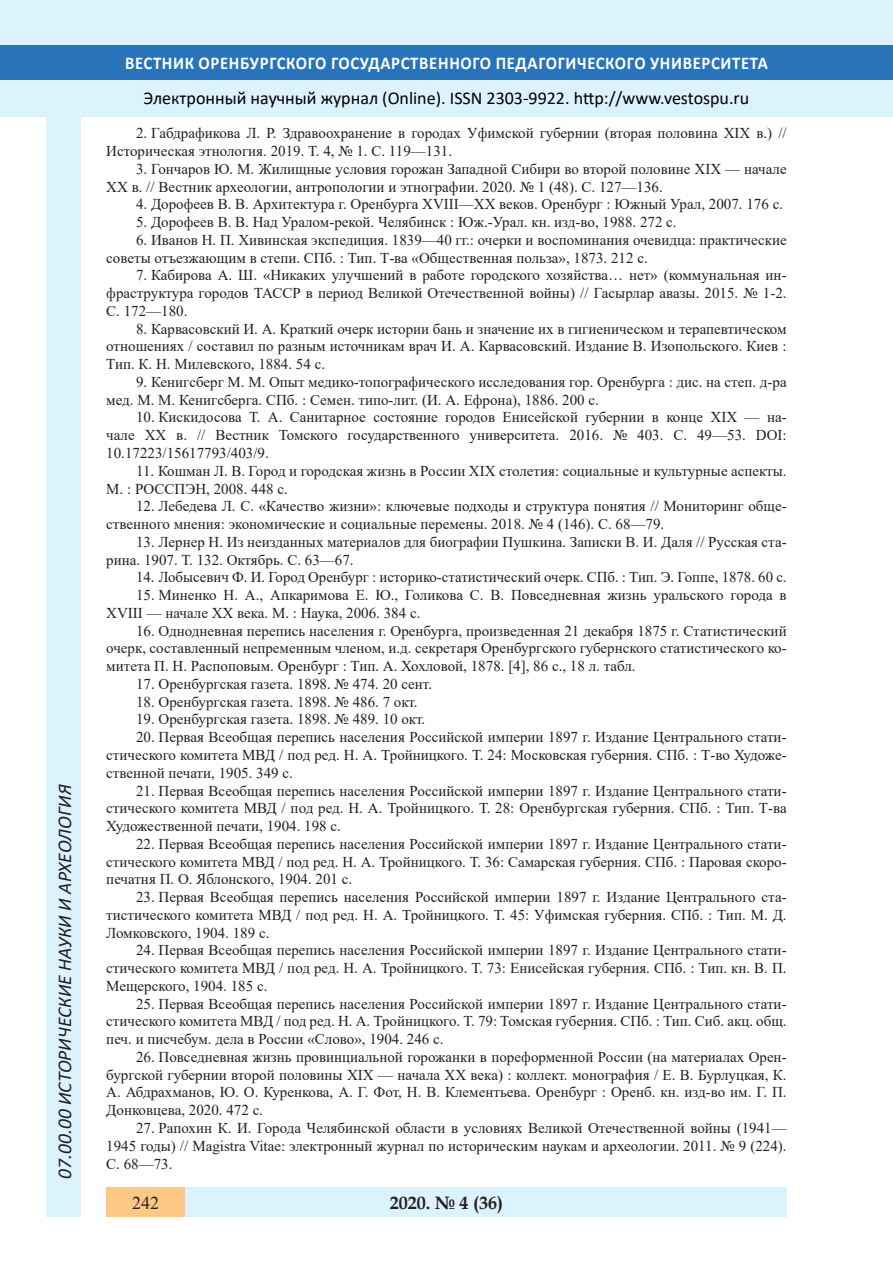
<style>
.page{position:relative;width:893px;height:1263px;background:#fff}
.page>*{position:absolute;margin:0;border:0;box-sizing:border-box;transform-origin:0 0}
.t1{font:italic 19.5px "Calibri";color:#231f20}
.t2{font:18px "Calibri";color:#000}
.t3{font:700 18px "Calibri";letter-spacing:.04em;color:#fff;scale:.93 1}
.t4{font:700 18px "Book Antiqua";color:#231f20}
.t5{font:18px "Times New Roman";color:#231f20}
.литература{font:15px/17.7px "Times New Roman";color:#231f20;text-align:justify}
</style>
<div class="page">
<div style="left:0;top:0;width:893px;height:116px;background:#dcf2fc"></div>
<div style="left:0;top:45px;width:893px;height:34px;background:#2873ba"></div>
<div style="left:106px;top:1188px;width:681px;height:29px;background:#dcf2fc"></div>
<div style="left:106px;top:1188px;width:79px;height:29px;background:#fdc784"></div>
<div style="left:47px;top:116px;width:34px;height:1101px;background:#dcf2fc"></div>
<h1 class="t1" style="left:51px;top:1179px;width:395px;rotate:-90deg">07.00.00 ИСТОРИЧЕСКИЕ НАУКИ И АРХЕОЛОГИЯ</h1>
<h1 class="t1" style="left:51px;top:1105px;width:206px;rotate:-90deg">БИОЛОГИЧЕСКИЕ НАУКИ</h1>
<h1 class="t1" style="left:51px;top:1169px;width:11px;rotate:-90deg">3</h1>
<p class="t3" style="left:125px;top:50px;width:693px">ВЕСТНИК ОРЕНБУРГСКОГО ГОСУДАРСТВЕННОГО ПЕДАГОГИЧЕСКОГО УНИВЕРСИТЕТА</p>
<p class="t2" style="left:144px;top:85px;width:607px">Электронный научный журнал (Online). ISSN 2303-9922. http://www.vestospu.ru</p>
<p class="t2" style="left:583px;top:85px;width:13px">t</p>
<p class="t2" style="left:583px;top:85px;width:13px">t</p>
<p class="литература" style="left:106px;top:123px;width:682px;text-indent:30px">2. Габдрафикова Л. Р. Здравоохранение в городах Уфимской губернии (вторая половина XIX в.) //<br>Историческая этнология. 2019. Т. 4, № 1. С. 119—131.</p>
<p class="литература" style="left:106px;top:159px;width:682px;text-indent:30px">3. Гончаров Ю. М. Жилищные условия горожан Западной Сибири во второй половине XIX — начале<br>XX в. // Вестник археологии, антропологии и этнографии. 2020. № 1 (48). С. 127—136.</p>
<p class="литература" style="left:136px;top:195px;width:648px">4. Дорофеев В. В. Архитектура г. Оренбурга XVIII—XX веков. Оренбург : Южный Урал, 2007. 176 с.</p>
<p class="литература" style="left:136px;top:213px;width:542px">5. Дорофеев В. В. Над Уралом-рекой. Челябинск : Юж.-Урал. кн. изд-во, 1988. 272 с.</p>
<p class="литература" style="left:106px;top:230px;width:682px;text-indent:30px">6. Иванов Н. П. Хивинская экспедиция. 1839—40 гг.: очерки и воспоминания очевидца: практические советы отъезжающим в степи. СПб. : Тип. Т-ва «Общественная польза», 1873. 212 с.</p>
<p class="литература" style="left:106px;top:266px;width:682px;text-indent:30px">7. Кабирова А. Ш. «Никаких улучшений в работе городского хозяйства… нет» (коммунальная ин&shy;фраструктура городов ТАССР в период Великой Отечественной войны) // Гасырлар авазы. 2015. № 1-2.<br>С. 172—180.</p>
<p class="литература" style="left:106px;top:319px;width:682px;text-indent:30px">8. Карвасовский И. А. Краткий очерк истории бань и значение их в гигиеническом и терапевтическом отношениях / составил по разным источникам врач И. А. Карвасовский. Издание В. Изопольского. Киев :<br>Тип. К. Н. Милевского, 1884. 54 с.</p>
<p class="литература" style="left:106px;top:373px;width:682px;text-indent:30px">9. Кенигсберг М. М. Опыт медико-топографического исследования гор. Оренбурга : дис. на степ. д-ра мед. М. М. Кенигсберга. СПб. : Семен. типо-лит. (И. А. Ефрона), 1886. 200 с.</p>
<p class="литература" style="left:106px;top:408px;width:682px;text-indent:30px">10. Кискидосова Т. А. Санитарное состояние городов Енисейской губернии в конце XIX — на&shy;чале ХХ в. // Вестник Томского государственного университета. 2016. № 403. С. 49—53. DOI:<br>10.17223/15617793/403/9.</p>
<p class="литература" style="left:106px;top:461px;width:682px;text-indent:30px">11. Кошман Л. В. Город и городская жизнь в России XIX столетия: социальные и культурные аспекты.<br>М. : РОССПЭН, 2008. 448 с.</p>
<p class="литература" style="left:106px;top:497px;width:682px;text-indent:30px">12. Лебедева Л. С. «Качество жизни»: ключевые подходы и структура понятия // Мониторинг обще&shy;ственного мнения: экономические и социальные перемены. 2018. № 4 (146). С. 68—79.</p>
<p class="литература" style="left:106px;top:532px;width:682px;text-indent:30px">13. Лернер Н. Из неизданных материалов для биографии Пушкина. Записки В. И. Даля // Русская ста&shy;рина. 1907. Т. 132. Октябрь. С. 63—67.</p>
<p class="литература" style="left:136px;top:568px;width:652px">14. Лобысевич Ф. И. Город Оренбург : историко-статистический очерк. СПб. : Тип. Э. Гоппе, 1878. 60 с.</p>
<p class="литература" style="left:106px;top:586px;width:682px;text-indent:30px">15. Миненко Н. А., Апкаримова Е. Ю., Голикова С. В. Повседневная жизнь уральского города в<br>XVIII — начале XX века. М. : Наука, 2006. 384 с.</p>
<p class="литература" style="left:106px;top:621px;width:682px;text-indent:30px">16. Однодневная перепись населения г. Оренбурга, произведенная 21 декабря 1875 г. Статистический очерк, составленный непременным членом, и.д. секретаря Оренбургского губернского статистического ко&shy;митета П. Н. Распоповым. Оренбург : Тип. А. Хохловой, 1878. [4], 86 с., 18 л. табл.</p>
<p class="литература" style="left:136px;top:675px;width:298px">17. Оренбургская газета. 1898. № 474. 20 сент.</p>
<p class="литература" style="left:136px;top:692px;width:283px">18. Оренбургская газета. 1898. № 486. 7 окт.</p>
<p class="литература" style="left:136px;top:710px;width:291px">19. Оренбургская газета. 1898. № 489. 10 окт.</p>
<p class="литература" style="left:106px;top:728px;width:682px;text-indent:30px">20. Первая Всеобщая перепись населения Российской империи 1897 г. Издание Центрального стати&shy;стического комитета МВД / под ред. Н. А. Тройницкого. Т. 24: Московская губерния. СПб. : Т-во Художе&shy;ственной печати, 1905. 349 с.</p>
<p class="литература" style="left:106px;top:781px;width:682px;text-indent:30px">21. Первая Всеобщая перепись населения Российской империи 1897 г. Издание Центрального стати&shy;стического комитета МВД / под ред. Н. А. Тройницкого. Т. 28: Оренбургская губерния. СПб. : Тип. Т-ва Художественной печати, 1904. 198 с.</p>
<p class="литература" style="left:106px;top:834px;width:682px;text-indent:30px">22. Первая Всеобщая перепись населения Российской империи 1897 г. Издание Центрального стати&shy;стического комитета МВД / под ред. Н. А. Тройницкого. Т. 36: Самарская губерния. СПб. : Паровая скоро&shy;печатня П. О. Яблонского, 1904. 201 с.</p>
<p class="литература" style="left:106px;top:888px;width:682px;text-indent:30px">23. Первая Всеобщая перепись населения Российской империи 1897 г. Издание Центрального ста&shy;тистического комитета МВД / под ред. Н. А. Тройницкого. Т. 45: Уфимская губерния. СПб. : Тип. М. Д.<br>Ломковского, 1904. 189 с.</p>
<p class="литература" style="left:106px;top:941px;width:682px;text-indent:30px">24. Первая Всеобщая перепись населения Российской империи 1897 г. Издание Центрального стати&shy;стического комитета МВД / под ред. Н. А. Тройницкого. Т. 73: Енисейская губерния. СПб. : Тип. кн. В. П.<br>Мещерского, 1904. 185 с.</p>
<p class="литература" style="left:106px;top:994px;width:682px;text-indent:30px">25. Первая Всеобщая перепись населения Российской империи 1897 г. Издание Центрального стати&shy;стического комитета МВД / под ред. Н. А. Тройницкого. Т. 79: Томская губерния. СПб. : Тип. Сиб. акц. общ. печ. и писчебум. дела в России «Слово», 1904. 246 с.</p>
<p class="литература" style="left:106px;top:1047px;width:682px;text-indent:30px">26. Повседневная жизнь провинциальной горожанки в пореформенной России (на материалах Орен&shy;бургской губернии второй половины XIX — начала XX века) : коллект. монография / Е. В. Бурлуцкая, К.<br>А. Абдрахманов, Ю. О. Куренкова, А. Г. Фот, Н. В. Клементьева. Оренбург : Оренб. кн. изд-во им. Г. П.<br>Донковцева, 2020. 472 с.</p>
<p class="литература" style="left:106px;top:1119px;width:682px;text-indent:30px">27. Рапохин К. И. Города Челябинской области в условиях Великой Отечественной войны (1941— 1945 годы) // Magistra Vitae: электронный журнал по историческим наукам и археологии. 2011. № 9 (224).<br>С. 68—73.</p>
<p class="t4" style="left:390px;top:1190px;width:115px">2020. № 4 (36)</p>
<p class="t5" style="left:132px;top:1190px;width:28px">242</p>
<p class="t4" style="left:460px;top:1190px;width:10px">2</p>
<p class="t4" style="left:408px;top:1190px;width:19px">18</p>
<p class="t4" style="left:460px;top:1190px;width:39px">1 25</p>
</div>
